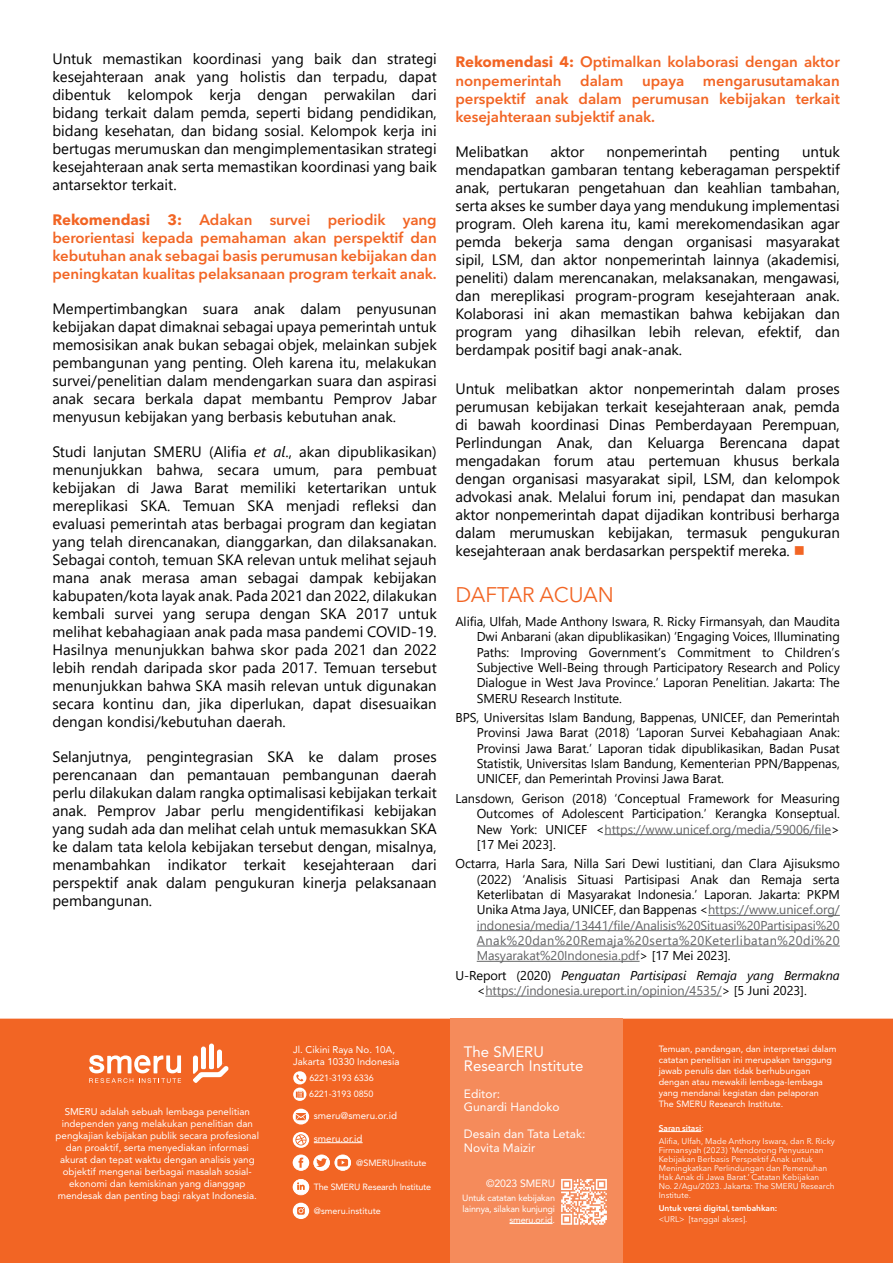
<style>
.page{position:relative;width:893px;height:1263px;background:#fff}
.page>*{position:absolute;margin:0;border:0;box-sizing:border-box;transform-origin:0 0}
.t1{font:21px "Avenir Next LT Pro";letter-spacing:-.005em;color:#f26524}
.t2{font:15px/18px "Segoe UI";color:#000;text-align:justify}
.t3{font:600 15px/18px "Avenir Next LT Pro";letter-spacing:-.005em;color:#f26524;text-align:justify}
.t4{font:15px/13.5px "Avenir LT Std";color:#fff}
.t5{font:12.75px/15.3px "Segoe UI";letter-spacing:-.005em;color:#000;text-align:justify}
.t6{font:12.75px/15.3px "Segoe UI";letter-spacing:-.005em;color:#636466}
.t7{font:12px/13.5px "Avenir LT Std";color:#fff}
.t8{font:10.5px "Avenir LT Std";letter-spacing:-.01em;color:#fff}
.t9{font:9.75px/12px "Avenir LT Std";color:#fff}
.t10{font:9px/10.8px "Avenir LT Std";color:#fff}
.t11{font:9px/10.8px "Avenir LT Std";letter-spacing:-.02em;color:#fff;text-align:right}
.t12{font:8.25px/9px "Avenir Next LT Pro";color:#fff}
.t13{font:600 8.25px "Avenir Next LT Pro";color:#fff}
.s1{font-weight:700}
.s2{font-style:italic}
.s3{color:#f26524}
.s4{color:#636466}
.s5{color:#000}
.s6{font-style:italic;color:#000}
.s7{font-weight:600}
</style>
<div class="page">
<div style="left:0;top:1019px;width:893px;height:244px;background:#f26524"></div>
<div style="left:450px;top:1019px;width:172px;height:244px;background:#f58b5b"></div>
<hr style="left:510px;top:1223px;width:43px;height:1px;background:#fff">
<svg style="left:293px;top:1070px;width:13px;height:15px"></svg>
<svg style="left:293px;top:1154px;width:58px;height:17px"></svg>
<svg style="left:293px;top:1203px;width:16px;height:16px"></svg>
<svg style="left:293px;top:1179px;width:16px;height:16px"></svg>
<svg style="left:293px;top:1109px;width:16px;height:15px"></svg>
<svg style="left:296px;top:1113px;width:10px;height:7px"></svg>
<svg style="left:561px;top:1179px;width:46px;height:46px"></svg>
<hr style="left:659px;top:1131px;width:42px;height:1px;background:#fff">
<svg style="left:293px;top:1087px;width:13px;height:14px"></svg>
<svg style="left:296px;top:1091px;width:8px;height:6px"></svg>
<hr style="left:314px;top:1142px;width:49px;height:1px;background:#fff">
<svg style="left:293px;top:1132px;width:16px;height:16px"></svg>
<svg style="left:295px;top:1134px;width:12px;height:11px"></svg>
<svg style="left:89px;top:1055px;width:92px;height:28px"></svg>
<svg style="left:193px;top:1043px;width:36px;height:40px"></svg>
<hr style="left:605px;top:834px;width:226px;height:1px;background:#636466">
<hr style="left:708px;top:915px;width:132px;height:1px;background:#636466">
<hr style="left:477px;top:930px;width:363px;height:1px;background:#636466">
<hr style="left:477px;top:946px;width:363px;height:1px;background:#636466">
<hr style="left:477px;top:961px;width:163px;height:1px;background:#636466">
<hr style="left:485px;top:996px;width:237px;height:1px;background:#636466">
<p class="t2" style="left:52px;top:48px;width:386px">Untuk memastikan koordinasi yang baik dan strategi kesejahteraan anak yang holistis dan terpadu, dapat dibentuk kelompok kerja dengan perwakilan dari bidang terkait dalam pemda, seperti bidang pendidikan, bidang kesehatan, dan bidang sosial. Kelompok kerja ini bertugas merumuskan dan mengimplementasikan strategi kesejahteraan anak serta memastikan koordinasi yang baik antarsektor terkait.</p>
<p class="t3" style="left:52px;top:211px;width:386px"><span class="s1">Rekomendasi 3:</span> Adakan survei periodik yang berorientasi kepada pemahaman akan perspektif dan kebutuhan anak sebagai basis perumusan kebijakan dan peningkatan kualitas pelaksanaan program terkait anak.</p>
<p class="t2" style="left:52px;top:298px;width:386px">Mempertimbangkan suara anak dalam penyusunan kebijakan dapat dimaknai sebagai upaya pemerintah untuk memosisikan anak bukan sebagai objek, melainkan subjek pembangunan yang penting. Oleh karena itu, melakukan survei/penelitian dalam mendengarkan suara dan aspirasi anak secara berkala dapat membantu Pemprov Jabar menyusun kebijakan yang berbasis kebutuhan anak.</p>
<p class="t2" style="left:52px;top:441px;width:386px">Studi lanjutan SMERU (Alifia <span class="s2">et al</span>., akan dipublikasikan) menunjukkan bahwa, secara umum, para pembuat kebijakan di Jawa Barat memiliki ketertarikan untuk mereplikasi SKA. Temuan SKA menjadi refleksi dan evaluasi pemerintah atas berbagai program dan kegiatan yang telah direncanakan, dianggarkan, dan dilaksanakan.<br>Sebagai contoh, temuan SKA relevan untuk melihat sejauh mana anak merasa aman sebagai dampak kebijakan kabupaten/kota layak anak. Pada 2021 dan 2022, dilakukan kembali survei yang serupa dengan SKA 2017 untuk melihat kebahagiaan anak pada masa pandemi COVID-19.<br>Hasilnya menunjukkan bahwa skor pada 2021 dan 2022 lebih rendah daripada skor pada 2017. Temuan tersebut menunjukkan bahwa SKA masih relevan untuk digunakan secara kontinu dan, jika diperlukan, dapat disesuaikan dengan kondisi/kebutuhan daerah.</p>
<p class="t2" style="left:52px;top:746px;width:386px">Selanjutnya, pengintegrasian SKA ke dalam proses perencanaan dan pemantauan pembangunan daerah perlu dilakukan dalam rangka optimalisasi kebijakan terkait anak. Pemprov Jabar perlu mengidentifikasi kebijakan yang sudah ada dan melihat celah untuk memasukkan SKA ke dalam tata kelola kebijakan tersebut dengan, misalnya, menambahkan indikator terkait kesejahteraan dari perspektif anak dalam pengukuran kinerja pelaksanaan pembangunan.</p>
<p class="t3" style="left:455px;top:53px;width:386px"><span class="s1">Rekomendasi 4:</span> Optimalkan kolaborasi dengan aktor nonpemerintah dalam upaya mengarusutamakan perspektif anak dalam perumusan kebijakan terkait kesejahteraan subjektif anak.</p>
<p class="t2" style="left:455px;top:141px;width:75px">Melibatkan</p>
<p class="t2" style="left:551px;top:141px;width:35px">aktor</p>
<p class="t2" style="left:606px;top:141px;width:102px">nonpemerintah</p>
<p class="t2" style="left:729px;top:141px;width:52px">penting</p>
<p class="t2" style="left:455px;top:141px;width:386px;text-indent:347px">untuk mendapatkan gambaran tentang keberagaman perspektif anak, pertukaran pengetahuan dan keahlian tambahan, serta akses ke sumber daya yang mendukung implementasi program. Oleh karena itu, kami merekomendasikan agar pemda bekerja sama dengan organisasi masyarakat sipil, LSM, dan aktor nonpemerintah lainnya (akademisi, peneliti) dalam merencanakan, melaksanakan, mengawasi, dan mereplikasi program-program kesejahteraan anak.<br>Kolaborasi ini akan memastikan bahwa kebijakan dan program yang dihasilkan lebih relevan, efektif, dan berdampak positif bagi anak-anak.</p>
<p class="t2" style="left:455px;top:378px;width:386px">Untuk melibatkan aktor nonpemerintah dalam proses perumusan kebijakan terkait kesejahteraan anak, pemda di bawah koordinasi Dinas Pemberdayaan Perempuan, Perlindungan Anak, dan Keluarga Berencana dapat mengadakan forum atau pertemuan khusus berkala dengan organisasi masyarakat sipil, LSM, dan kelompok advokasi anak. Melalui forum ini, pendapat dan masukan aktor nonpemerintah dapat dijadikan kontribusi berharga dalam merumuskan kebijakan, termasuk pengukuran kesejahteraan anak berdasarkan perspektif mereka. <span class="s3">■</span></p>
<h1 class="t1" style="left:455px;top:582px;width:160px">DAFTAR ACUAN</h1>
<p class="t5" style="left:477px;top:613px;width:365px;text-indent:-21px">Alifia, Ulfah, Made Anthony Iswara, R. Ricky Firmansyah, dan Maudita Dwi Anbarani (akan dipublikasikan) ‘Engaging Voices, Illuminating Paths: Improving Government’s Commitment to Children’s Subjective Well-Being through Participatory Research and Policy Dialogue in West Java Province.’ Laporan Penelitian. Jakarta: The SMERU Research Institute.</p>
<p class="t5" style="left:477px;top:709px;width:365px;text-indent:-21px">BPS, Universitas Islam Bandung, Bappenas, UNICEF, dan Pemerintah Provinsi Jawa Barat (2018) ‘Laporan Survei Kebahagiaan Anak:<br>Provinsi Jawa Barat.’ Laporan tidak dipublikasikan, Badan Pusat Statistik, Universitas Islam Bandung, Kementerian PPN/Bappenas, UNICEF, dan Pemerintah Provinsi Jawa Barat.</p>
<p class="t5" style="left:477px;top:790px;width:365px;text-indent:-21px">Lansdown, Gerison (2018) ‘Conceptual Framework for Measuring Outcomes of Adolescent Participation.’ Kerangka Konseptual.<br>New York: UNICEF &lt;<span class="s4">https://www.unicef.org/media/59006/file</span>&gt; [17 Mei 2023].</p>
<p class="t5" style="left:477px;top:855px;width:365px;text-indent:-21px">Octarra, Harla Sara, Nilla Sari Dewi Iustitiani, dan Clara Ajisuksmo (2022) ‘Analisis Situasi Partisipasi Anak dan Remaja serta Keterlibatan di Masyarakat Indonesia.’ Laporan. Jakarta: PKPM Unika Atma Jaya, UNICEF, dan Bappenas &lt;<span class="s4">https://www.unicef.org/ indonesia/media/13441/file/Analisis%20Situasi%20Partisipasi%20<br>Anak%20dan%20Remaja%20serta%20Keterlibatan%20di%20<br>Masyarakat%20Indonesia.pdf</span>&gt; [17 Mei 2023].</p>
<p class="t6" style="left:477px;top:966px;width:365px;text-indent:-21px"><span class="s5">U-Report (2020)</span> <span class="s6">Penguatan Partisipasi Remaja yang Bermakna </span><span class="s5">&lt;</span>https://indonesia.ureport.in/opinion/4535/<span class="s5">&gt; [5 Juni 2023].</span></p>
<p class="t9" style="left:56px;top:1105px;width:205px;text-align:center">SMERU adalah sebuah lembaga penelitian independen yang melakukan penelitian dan pengkajian kebijakan publik secara profesional dan proaktif, serta menyediakan informasi akurat dan tepat waktu dengan analisis yang objektif mengenai berbagai masalah sosial&shy;ekonomi dan kemiskinan yang dianggap mendesak dan penting bagi rakyat Indonesia.</p>
<p class="t9" style="left:293px;top:1043px;width:108px">Jl. Cikini Raya No. 10A,<br>Jakarta 10330 Indonesia</p>
<p class="t10" style="left:309px;top:1072px;width:66px">6221-3193 6336</p>
<p class="t10" style="left:309px;top:1089px;width:66px">6221-3193 0850</p>
<p class="t9" style="left:314px;top:1132px;width:50px">smeru.or.id</p>
<p class="t9" style="left:314px;top:1110px;width:85px">smeru@smeru.or.id</p>
<p class="t10" style="left:356px;top:1158px;width:72px">@SMERUInstitute</p>
<p class="t11" style="left:314px;top:1181px;width:119px">The SMERU Research Institute</p>
<p class="t10" style="left:314px;top:1206px;width:69px">@smeru.institute</p>
<p class="t4" style="left:464px;top:1045px;width:121px">The SMERU<br>Research Institute</p>
<p class="t7" style="left:464px;top:1087px;width:97px">Editor:<br>Gunardi Handoko</p>
<p class="t7" style="left:464px;top:1127px;width:123px">Desain dan Tata Letak:<br>Novita Maizir</p>
<p class="t8" style="left:486px;top:1177px;width:71px">©2023 SMERU</p>
<p class="t11" style="left:462px;top:1192px;width:94px">Untuk catatan kebijakan lainnya, silakan kunjungi smeru.or.id.</p>
<p class="t10" style="left:659px;top:1044px;width:179px">Temuan, pandangan, dan interpretasi dalam catatan penelitian ini merupakan tanggung jawab penulis dan tidak berhubungan dengan atau mewakili lembaga-lembaga yang mendanai kegiatan dan pelaporan<br>The SMERU Research Institute.</p>
<p class="t12" style="left:659px;top:1121px;width:178px;line-height:13.2px"><span class="s7">Saran sitasi</span>:<br>Alifia, Ulfah, Made Anthony Iswara, dan R. Ricky</p>
<p class="t12" style="left:659px;top:1145px;width:177px">Firmansyah (2023) ‘Mendorong Penyusunan Kebijakan Berbasis Perspektif Anak untuk Meningkatkan Perlindungan dan Pemenuhan Hak Anak di Jawa Barat.’ Catatan Kebijakan No. 2/Agu/2023. Jakarta: The SMERU Research Institute.</p>
<p class="t13" style="left:659px;top:1203px;width:120px">Untuk versi digital, tambahkan:</p>
<p class="t12" style="left:659px;top:1215px;width:90px">&lt;URL&gt; [tanggal akses].</p>
</div>
